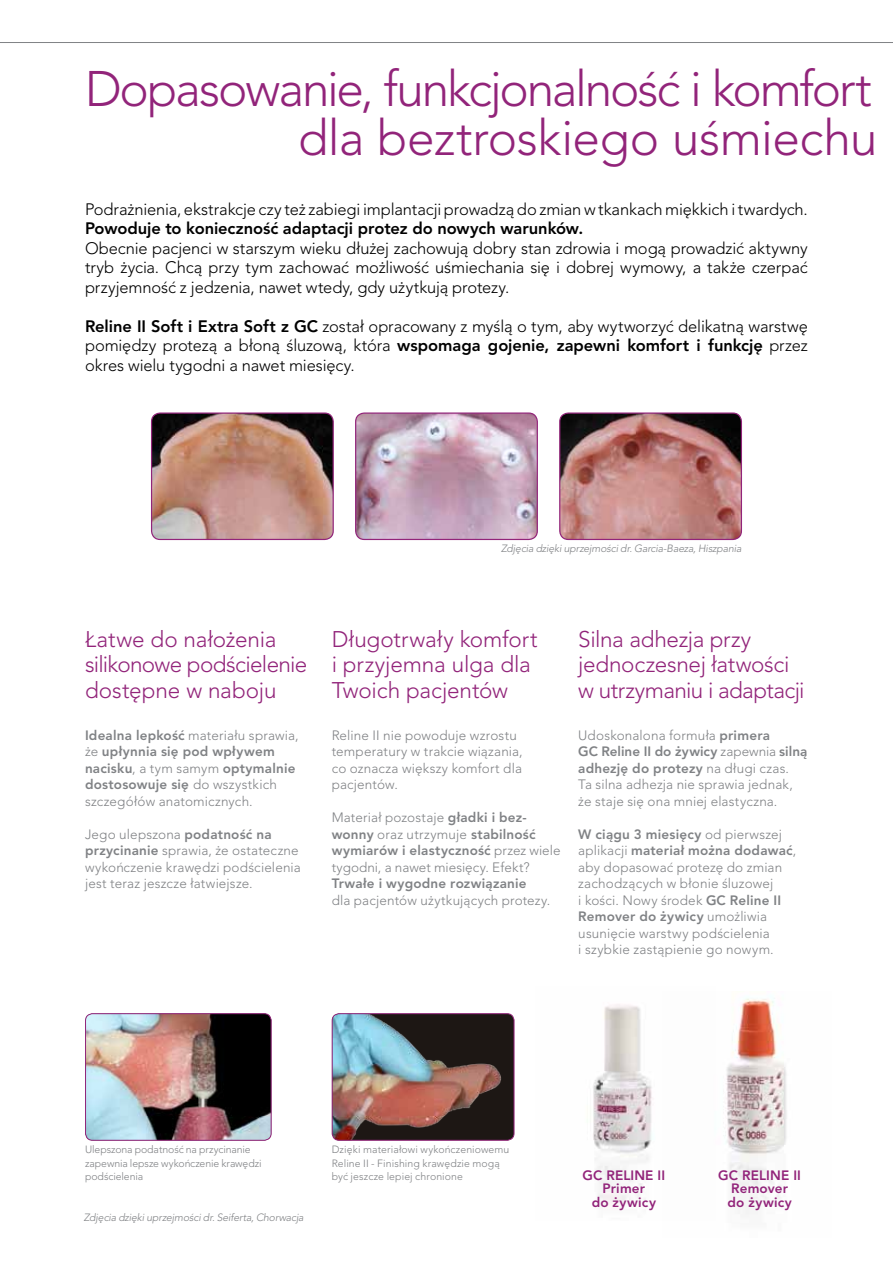
<style>
.page{position:relative;width:893px;height:1263px;background:#fff}
.page>*{position:absolute;margin:0;border:0;box-sizing:border-box;transform-origin:0 0}
.t1{font:300 49.5px/49.5px "Avenir";letter-spacing:-.035em;color:#92247a;text-align:right}
.t2{font:300 22.5px/25.5px "Avenir";letter-spacing:-.01em;color:#92247a}
.t3{font:300 16.5px/19.5px "Avenir";letter-spacing:-.01em;color:#000;text-align:justify}
.t4{font:800 16.5px "Avenir";letter-spacing:-.005em;color:#000}
.t5{font:300 13.5px/16.5px "Avenir";letter-spacing:.01em;color:#808285}
.t6{font:800 13.5px/16.5px "Avenir";letter-spacing:.015em;color:#808285}
.t7{font:800 13.5px/13.5px "Avenir";letter-spacing:.015em;color:#92247a;text-align:center}
.t8{font:300 10.5px/13.5px "Avenir";letter-spacing:.005em;color:#808285}
.t9{font:italic 300 10.5px "Avenir";letter-spacing:-.015em;color:#808285}
.s1{font-weight:800}
.s2{font-weight:300}
</style>
<div class="page">
<svg style="left:0;top:42px;width:893px;height:1px"></svg>
<img style="left:152px;top:414px;width:181px;height:125px">
<div style="left:151px;top:412px;width:183px;height:128px;border:1px solid #92247a;border-radius:9px"></div>
<img style="left:356px;top:414px;width:181px;height:125px">
<div style="left:355px;top:412px;width:183px;height:128px;border:1px solid #92247a;border-radius:9px"></div>
<img style="left:560px;top:414px;width:181px;height:125px">
<div style="left:559px;top:412px;width:183px;height:128px;border:1px solid #92247a;border-radius:9px"></div>
<img style="left:593px;top:1004px;width:59px;height:205px">
<img style="left:725px;top:999px;width:62px;height:216px">
<img style="left:86px;top:1014px;width:184px;height:126px">
<div style="left:85px;top:1013px;width:187px;height:128px;border:1px solid #92247a;border-radius:7px"></div>
<img style="left:332px;top:1014px;width:182px;height:126px">
<div style="left:332px;top:1013px;width:182px;height:128px;border:1px solid #92247a;border-radius:7px"></div>
<h1 class="t1" style="left:85px;top:65px;width:794px">Dopasowanie, funkcjonalnoπÊ i komfort dla beztroskiego uπmiechu</h1>
<p class="t3" style="left:85px;top:199px;width:724px">Podraænienia, ekstrakcje czy teæ zabiegi implantacji prowadzå do zmian w tkankach miëkkich i twardych.</p>
<p class="t4" style="left:85px;top:219px;width:500px">Powoduje to koniecznoπÊ adaptacji protez do nowych warunków.</p>
<p class="t3" style="left:85px;top:238px;width:724px">Obecnie pacjenci w starszym wieku dłuæej zachowujå dobry stan zdrowia i mogå prowadziÊ aktywny tryb æycia. Chcå przy tym zachowaÊ moæliwoπÊ uπmiechania sië i dobrej wymowy, a takæe czerpaÊ przyjemnoπÊ z jedzenia, nawet wtedy, gdy uæytkujå protezy.</p>
<p class="t3" style="left:85px;top:316px;width:724px"><span class="s1">Reline II Soft i Extra Soft z GC</span> został opracowany z myπlå o tym, aby wytworzyÊ delikatnå warstwë pomiëdzy protezå a błonå πluzowå, która <span class="s1">wspomaga gojenie, zapewni komfort i funkcjë</span> przez okres wielu tygodni a nawet miesiëcy.</p>
<p class="t9" style="left:501px;top:543px;width:242px">Zdjëcia dziëki uprzejmoπci dr. Garcia-Baeza, Hiszpania</p>
<h2 class="t2" style="left:85px;top:627px;width:224px">Łatwe do nałoæenia silikonowe podπcielenie dostëpne w naboju</h2>
<p class="t6" style="left:85px;top:727px;width:215px">Idealna lepkoπÊ <span class="s2">materiału sprawia, æe</span> upłynnia sië pod wpływem nacisku<span class="s2">, a tym samym</span> optymalnie dostosowuje sië <span class="s2">do wszystkich szczegółów anatomicznych.</span></p>
<p class="t5" style="left:85px;top:826px;width:217px">Jego ulepszona <span class="s1">podatnoπÊ na przycinanie</span> sprawia, æe ostateczne wykoËczenie krawëdzi podπcielenia jest teraz jeszcze łatwiejsze.</p>
<h2 class="t2" style="left:332px;top:627px;width:208px">Długotrwały komfort i przyjemna ulga dla<br>Twoich pacjentów</h2>
<p class="t5" style="left:332px;top:727px;width:193px">Reline II nie powoduje wzrostu temperatury w trakcie wiåzania, co oznacza wiëkszy komfort dla pacjentów.</p>
<p class="t5" style="left:332px;top:810px;width:230px">Materiał pozostaje <span class="s1">gładki i bez&shy;wonny</span> oraz utrzymuje <span class="s1">stabilnoπÊ wymiarów i elastycznoπÊ</span> przez wiele tygodni, a nawet miesiëcy. Efekt?</p>
<p class="t6" style="left:332px;top:876px;width:196px">Trwałe i wygodne rozwiåzanie</p>
<p class="t5" style="left:332px;top:892px;width:220px">dla pacjentów uæytkujåcych protezy.</p>
<h2 class="t2" style="left:578px;top:627px;width:228px">Silna adhezja przy jednoczesnej łatwoπci w utrzymaniu i adaptacji</h2>
<p class="t5" style="left:578px;top:727px;width:231px">Udoskonalona formuła <span class="s1">primera<br>GC Reline II do æywicy</span> zapewnia <span class="s1">silnå adhezjë do protezy</span> na długi czas.<br>Ta silna adhezja nie sprawia jednak, æe staje sië ona mniej elastyczna.</p>
<p class="t5" style="left:578px;top:826px;width:219px"><span class="s1">W ciågu 3 miesiëcy</span> od pierwszej aplikacji <span class="s1">materiał moæna dodawaÊ</span>, aby dopasowaÊ protezë do zmian zachodzåcych w błonie πluzowej<br>i koπci. N owy πrodek <span class="s1">GC Reline II<br>Remover do æywicy</span> umoæliwia usuniëcie warstwy podπcielenia<br>i szybkie zaståpienie go nowym.</p>
<p class="t8" style="left:85px;top:1143px;width:178px">Ulepszona podatnoπÊ na przycinanie zapewnia lepsze wykoËczenie krawëdzi podπcielenia</p>
<p class="t8" style="left:332px;top:1143px;width:179px">Dziëki materiałowi wykoËczeniowemu<br>Reline II - Finishing krawëdzie mogå byÊ jeszcze lepiej chronione</p>
<p class="t9" style="left:84px;top:1211px;width:221px">Zdjëcia dziëki uprzejmoπci dr. Seiferta, Chorwacja</p>
<p class="t7" style="left:582px;top:1168px;width:79px">GC RELI NE II<br>Primer<br>do æywicy</p>
<p class="t7" style="left:718px;top:1168px;width:79px">GC RELI NE II<br>Remover<br>do æywicy</p>
</div>
